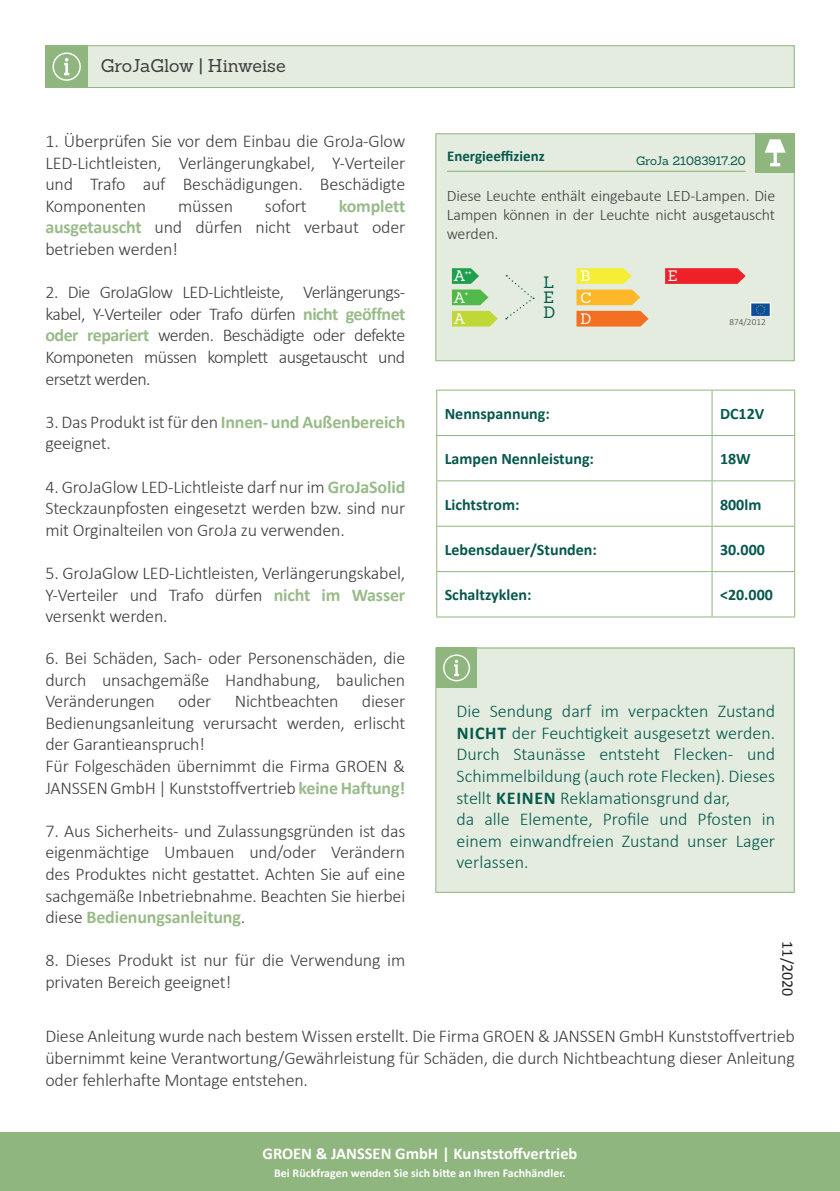
<style>
.page{position:relative;width:840px;height:1191px;background:#fff}
.page>*{position:absolute;margin:0;border:0;box-sizing:border-box;transform-origin:0 0}
.t1{font:300 18px/21.6px "Calibri";letter-spacing:-.01em;color:#3e3e3f;text-align:justify}
.t2{font:300 18px/21.6px "Calibri";color:#04594d}
.t3{font:18px "Sanchez";color:#3e3e3f}
.t4{font:700 16.4px "Calibri";color:#fff}
.t5{font:700 16px "Calibri";color:#06584d}
.t6{font:300 16px/19.2px "Calibri";letter-spacing:-.01em;color:#3e3e3f;text-align:justify}
.t7{font:16px "Calibri";color:#231f20}
.t8{font:16px/15px "Sanchez";color:#04594d;text-align:justify}
.t9{font:700 15px "Calibri";color:#06584d}
.t10{font:14.8px/21.4px "Sanchez";color:#fff}
.t11{font:700 12px "Calibri";color:#fff}
.t12{font:12px "Sanchez";color:#04594d}
.t13{font:300 9.2px "Calibri";color:#3e3e3f}
.t14{font:8.6px "Sanchez";color:#fff}
.s1{font-weight:700;color:#99bb89}
.s2{font-weight:700}
</style>
<div class="page">
<div style="left:0;top:1132px;width:839px;height:59px;background:#8fb67e"></div>
<div style="left:435px;top:133px;width:359px;height:228px;background:#e4ecdf;border:1px solid #8fb67e"></div>
<hr style="left:447px;top:171px;width:298px;height:1px;background:#8fb67e">
<div style="left:755px;top:133px;width:39px;height:39px;background:#8fb67e"></div>
<svg style="left:764px;top:139px;width:21px;height:14px"></svg>
<hr style="left:773px;top:151px;width:3px;height:14px;background:#fff">
<svg style="left:770px;top:163px;width:9px;height:3px"></svg>
<img style="left:750px;top:303px;width:19px;height:13px">
<svg style="left:451px;top:268px;width:37px;height:37px"></svg>
<svg style="left:451px;top:311px;width:46px;height:15px"></svg>
<svg style="left:576px;top:268px;width:63px;height:37px"></svg>
<svg style="left:576px;top:311px;width:72px;height:15px"></svg>
<svg style="left:665px;top:268px;width:80px;height:16px"></svg>
<svg style="left:505px;top:275px;width:29px;height:44px"></svg>
<svg style="left:437px;top:390px;width:356px;height:226px"></svg>
<hr style="left:436px;top:389px;width:275px;height:1px;background:#8fb67e">
<hr style="left:436px;top:390px;width:1px;height:45px;background:#8fb67e">
<hr style="left:711px;top:389px;width:83px;height:1px;background:#8fb67e">
<hr style="left:711px;top:390px;width:1px;height:45px;background:#8fb67e">
<hr style="left:793px;top:390px;width:1px;height:45px;background:#8fb67e">
<hr style="left:436px;top:435px;width:275px;height:1px;background:#8fb67e">
<hr style="left:436px;top:436px;width:1px;height:44px;background:#8fb67e">
<hr style="left:711px;top:435px;width:83px;height:1px;background:#8fb67e">
<hr style="left:711px;top:436px;width:1px;height:44px;background:#8fb67e">
<hr style="left:793px;top:436px;width:1px;height:44px;background:#8fb67e">
<hr style="left:436px;top:480px;width:275px;height:1px;background:#8fb67e">
<hr style="left:436px;top:481px;width:1px;height:45px;background:#8fb67e">
<hr style="left:711px;top:480px;width:83px;height:1px;background:#8fb67e">
<hr style="left:711px;top:481px;width:1px;height:45px;background:#8fb67e">
<hr style="left:793px;top:481px;width:1px;height:45px;background:#8fb67e">
<hr style="left:436px;top:526px;width:275px;height:1px;background:#8fb67e">
<hr style="left:436px;top:527px;width:1px;height:44px;background:#8fb67e">
<hr style="left:711px;top:526px;width:83px;height:1px;background:#8fb67e">
<hr style="left:711px;top:527px;width:1px;height:44px;background:#8fb67e">
<hr style="left:793px;top:527px;width:1px;height:44px;background:#8fb67e">
<hr style="left:436px;top:571px;width:275px;height:1px;background:#8fb67e">
<hr style="left:436px;top:572px;width:1px;height:44px;background:#8fb67e">
<hr style="left:711px;top:571px;width:83px;height:1px;background:#8fb67e">
<hr style="left:711px;top:572px;width:1px;height:44px;background:#8fb67e">
<hr style="left:793px;top:572px;width:1px;height:44px;background:#8fb67e">
<hr style="left:436px;top:616px;width:275px;height:1px;background:#8fb67e">
<hr style="left:711px;top:616px;width:83px;height:1px;background:#8fb67e">
<div style="left:88px;top:45px;width:706px;height:43px;background:#e4ecdf"></div>
<div style="left:45px;top:45px;width:749px;height:43px;border:1px solid #8fb67e"></div>
<div style="left:45px;top:45px;width:43px;height:43px;background:#8fb67e"></div>
<svg style="left:52px;top:52px;width:29px;height:29px"></svg>
<div style="left:435px;top:647px;width:359px;height:245px;background:#e4ecdf"></div>
<div style="left:435px;top:647px;width:359px;height:245px;border:1px solid #8fb67e"></div>
<div style="left:436px;top:647px;width:40px;height:41px;background:#8fb67e"></div>
<svg style="left:443px;top:654px;width:27px;height:27px"></svg>
<p class="t3" style="left:101px;top:54px;width:186px">GroJaGlow | Hinweise</p>
<p class="t1" style="left:45px;top:130px;width:361px">1. Überprüfen Sie vor dem Einbau die GroJa-Glow LED-Lichtleisten, Verlängerungkabel, Y-Verteiler und Trafo auf Beschädigungen. Beschädigte Komponenten</p>
<p class="t1" style="left:45px;top:195px;width:361px;text-indent:293px"><span class="s1">komplett ausgetauscht</span> und dürfen nicht verbaut oder betrieben werden!</p>
<p class="t1" style="left:45px;top:281px;width:361px">2. Die GroJaGlow LED-Lichtleiste, Verlängerungs&shy;kabel, Y-Verteiler oder Trafo dürfen <span class="s1">nicht geöffnet oder repariert</span> werden. Beschädigte oder defekte Komponeten müssen komplett ausgetauscht und ersetzt werden.</p>
<p class="t1" style="left:45px;top:411px;width:361px">3. Das Produkt ist für den <span class="s1">Innen- und Außenbereich </span>geeignet.</p>
<p class="t1" style="left:45px;top:476px;width:361px">4. GroJaGlow LED-Lichtleiste darf nur im <span class="s1">GroJaSolid </span>Steckzaunpfosten eingesetzt werden bzw. sind nur mit Orginalteilen von GroJa zu verwenden.</p>
<p class="t1" style="left:45px;top:562px;width:361px">5. GroJaGlow LED-Lichtleisten, Verlängerungskabel, Y-Verteiler und Trafo dürfen <span class="s1">nicht im Wasser </span>versenkt werden.</p>
<p class="t1" style="left:45px;top:647px;width:361px">6. Bei Schäden, Sach- oder Personenschäden, die durch unsachgemäße Handhabung, baulichen Veränderungen</p>
<p class="t1" style="left:178px;top:195px;width:56px">müssen</p>
<p class="t1" style="left:265px;top:195px;width:43px">sofort</p>
<p class="t1" style="left:178px;top:690px;width:35px">oder</p>
<p class="t1" style="left:235px;top:690px;width:105px">Nichtbeachten</p>
<p class="t1" style="left:45px;top:690px;width:361px;text-align:left;text-indent:316px">dieser Bedienungsanleitung verursacht werden, erlischt der Garantieanspruch!<br>Für Folgeschäden übernimmt die Firma GROEN &amp; JANSSEN GmbH | Kunststoffvertrieb <span class="s1">keine Haftung!</span></p>
<p class="t1" style="left:45px;top:819px;width:361px">7. Aus Sicherheits- und Zulassungsgründen ist das eigenmächtige Umbauen und/oder Verändern des Produktes nicht gestattet. Achten Sie auf eine sachgemäße Inbetriebnahme. Beachten Sie hierbei diese <span class="s1">Bedienungsanleitung</span>.</p>
<p class="t1" style="left:45px;top:949px;width:361px">8. Dieses Produkt ist nur für die Verwendung im privaten Bereich geeignet!</p>
<p class="t9" style="left:447px;top:146px;width:99px">Energieeffizienz</p>
<p class="t6" style="left:446px;top:186px;width:330px">Diese Leuchte enthält eingebaute LED-Lampen. Die Lampen können in der Leuchte nicht ausgetauscht werden.</p>
<p class="t12" style="left:635px;top:153px;width:111px">GroJa 21083917.20</p>
<p class="t10" style="left:453px;top:265px;width:14px">A</p>
<p class="t14" style="left:464px;top:266px;width:8px">++</p>
<p class="t10" style="left:580px;top:265px;width:12px">B</p>
<p class="t10" style="left:667px;top:265px;width:11px">E</p>
<p class="t10" style="left:580px;top:287px;width:13px">C<br>D</p>
<p class="t8" style="left:543px;top:275px;width:13px">L E D</p>
<p class="t10" style="left:453px;top:287px;width:14px">A</p>
<p class="t14" style="left:464px;top:287px;width:5px">+</p>
<p class="t10" style="left:453px;top:308px;width:14px">A</p>
<p class="t13" style="left:729px;top:316px;width:38px">874/2012</p>
<p class="t5" style="left:444px;top:403px;width:107px">Nennspannung:</p>
<p class="t5" style="left:719px;top:403px;width:46px">DC12V</p>
<p class="t5" style="left:444px;top:448px;width:151px">Lampen Nennleistung:</p>
<p class="t5" style="left:719px;top:448px;width:32px">18W</p>
<p class="t5" style="left:444px;top:494px;width:76px">Lichtstrom:</p>
<p class="t5" style="left:719px;top:494px;width:43px">800lm</p>
<p class="t5" style="left:444px;top:539px;width:154px">Lebensdauer/Stunden:</p>
<p class="t5" style="left:719px;top:539px;width:46px">30.000</p>
<p class="t5" style="left:444px;top:585px;width:88px">Schaltzyklen:</p>
<p class="t5" style="left:719px;top:585px;width:54px">&lt;20.000</p>
<p class="t2" style="left:456px;top:700px;width:320px">Die Sendung darf im verpackten Zustand <span class="s2">NICHT</span> der Feuchtigkeit ausgesetzt werden.<br>Durch Staunässe entsteht Flecken- und Schimmelbildung (auch rote Flecken). Dieses stellt <span class="s2">KEINEN</span> Reklamationsgrund dar,<br>da alle Elemente, Profile und Pfosten in einem einwandfreien Zustand unser Lager verlassen.</p>
<p class="t7" style="left:797px;top:941px;width:56px;rotate:90deg">11/2020</p>
<p class="t1" style="left:45px;top:1025px;width:750px">Diese Anleitung wurde nach bestem Wissen erstellt. Die Firma GROEN &amp; JANSSEN GmbH Kunststoffvertrieb übernimmt keine Verantwortung/Gewährleistung für Schäden, die durch Nichtbeachtung dieser Anleitung oder fehlerhafte Montage entstehen.</p>
<p class="t4" style="left:262px;top:1143px;width:316px">GROEN &amp; JANSSEN GmbH | Kunststoffvertrieb</p>
<p class="t11" style="left:274px;top:1165px;width:293px">Bei Rückfragen wenden Sie sich bitte an Ihren Fachhändler.</p>
</div>
